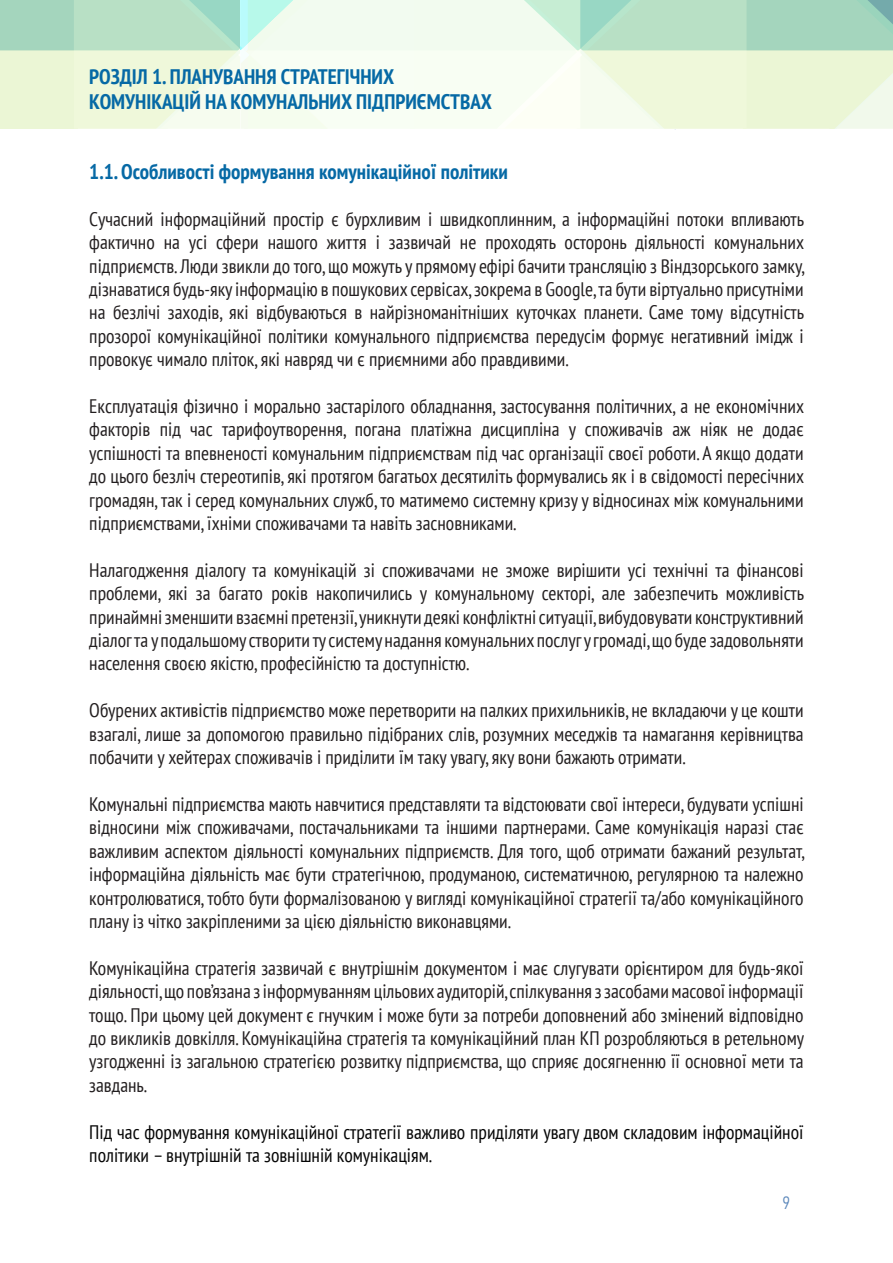
<style>
.page{position:relative;width:893px;height:1263px;background:#fff}
.page>*{position:absolute;margin:0;border:0;box-sizing:border-box;transform-origin:0 0}
.heading_2{font:700 condensed 21px/25.2px "PT Sans";color:#0669a5}
.t1{font:condensed 19.5px/23.4px "PT Sans";color:#231f20;text-align:justify}
.t2{font:condensed 19.5px/23.4px "PT Sans";color:#050505}
.t3{font:300 18px "PF Din Text Cond Pro";color:#5c88bb}
</style>
<div class="page">
<svg style="left:0;top:0;width:893px;height:130px"></svg>
<p class="heading_2" style="left:89px;top:64px;width:404px">РОЗДІЛ 1. ПЛАНУВАННЯ СТРАТЕГІЧНИХ<br>КОМУНІКАЦІЙ НА КОМУНАЛЬНИХ ПІДПРИЄМСТВАХ</p>
<p class="heading_2" style="left:89px;top:159px;width:420px">1.1. Особливості формування комунікаційної політики</p>
<p class="t1" style="left:89px;top:207px;width:717px">Сучасний інформаційний простір є бурхливим і швидкоплинним, а інформаційні потоки впливають фактично на усі сфери нашого життя і зазвичай не проходять осторонь діяльності комунальних підприємств. Люди звикли до того, що можуть у прямому ефірі бачити трансляцію з Віндзорського замку, дізнаватися будь-яку інформацію в пошукових сервісах, зокрема в Google, та бути віртуально присутніми на безлічі заходів, які відбуваються в найрізноманітніших куточках планети. Саме тому відсутність прозорої комунікаційної політики комунального підприємства передусім формує негативний імідж і провокує чимало пліток, які навряд чи є приємними або правдивими.</p>
<p class="t1" style="left:89px;top:394px;width:716px">Експлуатація фізично і морально застарілого обладнання, застосування політичних, а не економічних факторів під час тарифоутворення, погана платіжна дисципліна у споживачів аж ніяк не додає успішності та впевненості комунальним підприємствам під час організації своєї роботи. А якщо додати до цього безліч стереотипів, які протягом багатьох десятиліть формувались як і в свідомості пересічних громадян, так і серед комунальних служб, то матимемо системну кризу у відносинах між комунальними підприємствами, їхніми споживачами та навіть засновниками.</p>
<p class="t1" style="left:89px;top:558px;width:716px">Налагодження діалогу та комунікацій зі споживачами не зможе вирішити усі технічні та фінансові проблеми, які за багато років накопичились у комунальному секторі, але забезпечить можливість принаймні зменшити взаємні претензії,уникнути деякі конфліктні ситуації, вибудовувати конструктивний діалог та у подальшому створити ту систему надання комунальних послуг у громаді, що буде задовольняти населення своєю якістю, професійністю та доступністю.</p>
<p class="t1" style="left:89px;top:698px;width:716px">Обурених активістів підприємство може перетворити на палких прихильників, не вкладаючи у це кошти взагалі, лише за допомогою правильно підібраних слів, розумних меседжів та намагання керівництва побачити у хейтерах споживачів і приділити їм таку увагу, яку вони бажають отримати.</p>
<p class="t1" style="left:89px;top:792px;width:717px">Комунальні підприємства мають навчитися представляти та відстоювати свої інтереси, будувати успішні відносини між споживачами, постачальниками та іншими партнерами. Саме комунікація наразі стає важливим аспектом діяльності комунальних підприємств. Для того, щоб отримати бажаний результат, інформаційна діяльність має бути стратегічною, продуманою, систематичною, регулярною та належно контролюватися, тобто бути формалізованою у вигляді комунікаційної стратегії та/або комунікаційного плану із чітко закріпленими за цією діяльністю виконавцями.</p>
<p class="t1" style="left:89px;top:956px;width:716px">Комунікаційна стратегія зазвичай є внутрішнім документом і має слугувати орієнтиром для будь-якої діяльності, що пов’язана з інформуванням цільових аудиторій, спілкування з засобами масової інформації тощо. При цьому цей документ є гнучким і може бути за потреби доповнений або змінений відповідно до викликів довкілля. Комунікаційна стратегія та комунікаційний план КП розробляються в ретельному узгодженні із загальною стратегією розвитку підприємства, що сприяє досягненню її основної мети та завдань.</p>
<p class="t2" style="left:89px;top:1119px;width:716px">Під час формування комунікаційної стратегії важливо приділяти увагу двом складовим інформаційної політики – внутрішній та зовнішній комунікаціям.</p>
<p class="t3" style="left:782px;top:1192px;width:9px">9</p>
</div>
